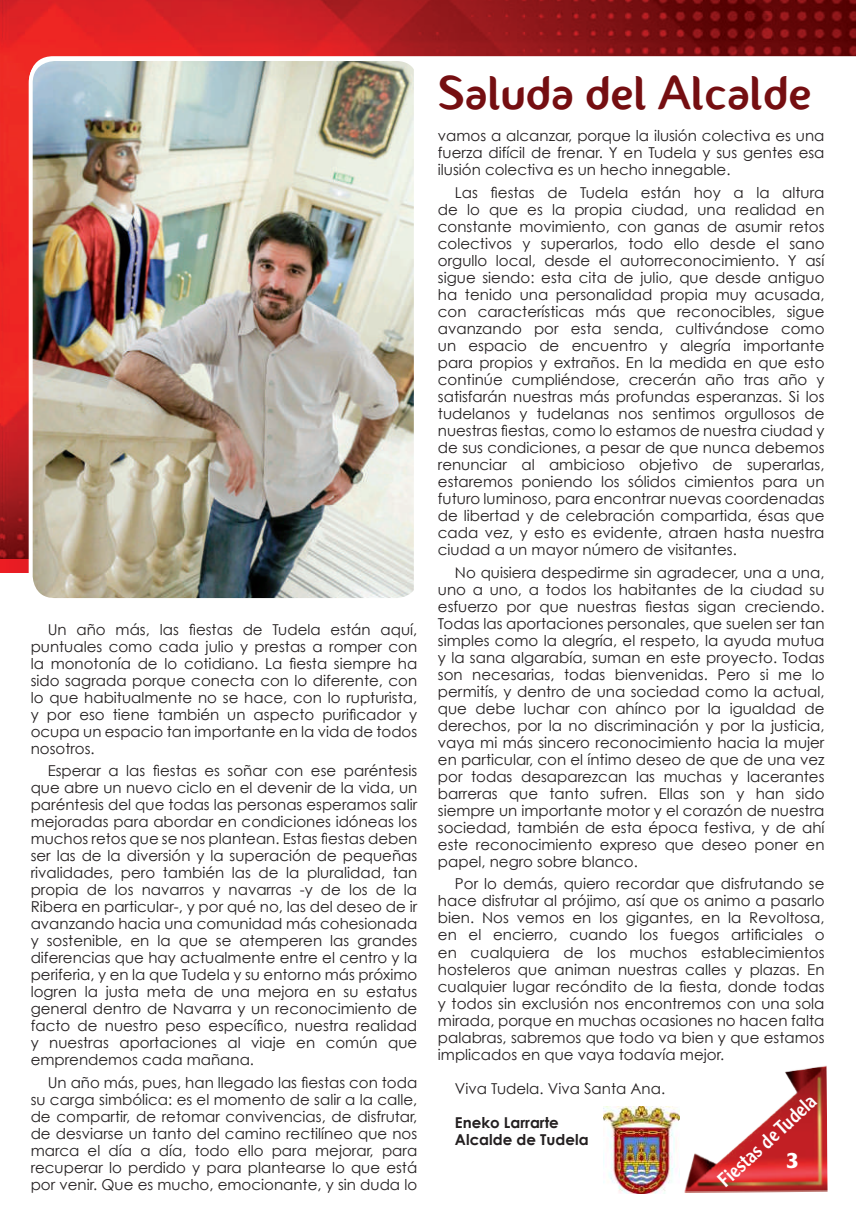
<style>
.page{position:relative;width:856px;height:1224px;background:#fff}
.page>*{position:absolute;margin:0;border:0;box-sizing:border-box;transform-origin:0 0}
.t1{font:48px "Fontastique Fontastique";color:#750e11}
.t2{font:700 22px "Clearface Gothic LH";color:#fff}
.t3{font:20px "Clearface Gothic LH";color:#fff}
.t4{font:15px/17px "Century Gothic";color:#231f20;text-align:justify}
.t5{font:700 15px/17px "Century Gothic";color:#231f20}
</style>
<div class="page">
<img style="left:2px;top:0;width:853px;height:559px">
<svg style="left:29px;top:56px;width:826px;height:503px"></svg>
<div style="left:2px;top:559px;width:412px;height:13px;background:#e81c23"></div>
<img style="left:0;top:4px;width:2px;height:555px">
<svg style="left:0;top:559px;width:2px;height:13px"></svg>
<img style="left:31px;top:59px;width:382px;height:538px">
<div style="left:29px;top:57px;width:393px;height:545px;border:4px solid #fff;border-radius:24px"></div>
<div style="left:437px;top:130px;width:387px;height:1064px;background:#fff"></div>
<img style="left:684px;top:1065px;width:143px;height:128px">
<img style="left:603px;top:1106px;width:76px;height:87px">
<svg style="left:0;top:0;width:4px;height:4px"></svg>
<svg style="left:851px;top:0;width:5px;height:4px"></svg>
<p class="t4" style="left:31px;top:620px;width:388px;text-indent:17px">Un año más, las fiestas de Tudela están aquí, puntuales como cada julio y prestas a romper con la monotonía de lo cotidiano. La fiesta siempre ha sido sagrada porque conecta con lo diferente, con lo que habitualmente no se hace, con lo rupturista, y por eso tiene también un aspecto purificador y ocupa un espacio tan importante en la vida de todos nosotros.</p>
<p class="t4" style="left:31px;top:762px;width:388px;text-indent:17px">Esperar a las fiestas es soñar con ese paréntesis que abre un nuevo ciclo en el devenir de la vida, un paréntesis del que todas las personas esperamos salir mejoradas para abordar en condiciones idóneas los muchos retos que se nos plantean. Estas fiestas deben ser las de la diversión y la superación de pequeñas rivalidades, pero también las de la pluralidad, tan propia de los navarros y navarras -y de los de la Ribera en particular-, y por qué no, las del deseo de ir avanzando hacia una comunidad más cohesionada y sostenible, en la que se atemperen las grandes diferencias que hay actualmente entre el centro y la periferia, y en la que Tudela y su entorno más próximo logren la justa meta de una mejora en su estatus general dentro de Navarra y un reconocimiento de facto de nuestro peso específico, nuestra realidad y nuestras aportaciones al viaje en común que emprendemos cada mañana.</p>
<p class="t4" style="left:31px;top:1074px;width:388px;text-indent:17px">Un año más, pues, han llegado las fiestas con toda su carga simbólica: es el momento de salir a la calle, de compartir, de retomar convivencias, de disfrutar, de desviarse un tanto del camino rectilíneo que nos marca el día a día, todo ello para mejorar, para recuperar lo perdido y para plantearse lo que está por venir. Que es mucho, emocionante, y sin duda lo</p>
<h1 class="t1" style="left:437px;top:64px;width:375px">Saluda del Alcalde</h1>
<p class="t4" style="left:437px;top:127px;width:388px">vamos a alcanzar, porque la ilusión colectiva es una fuerza difícil de frenar. Y en Tudela y sus gentes esa ilusión colectiva es un hecho innegable.</p>
<p class="t4" style="left:437px;top:184px;width:388px;text-indent:17px">Las fiestas de Tudela están hoy a la altura de lo que es la propia ciudad, una realidad en constante movimiento, con ganas de asumir retos colectivos y superarlos, todo ello desde el sano orgullo local, desde el autorreconocimiento. Y así sigue siendo: esta cita de julio, que desde antiguo ha tenido una personalidad propia muy acusada, con características más que reconocibles, sigue avanzando por esta senda, cultivándose como un espacio de encuentro y alegría importante para propios y extraños. En la medida en que esto continúe cumpliéndose, crecerán año tras año y satisfarán nuestras más profundas esperanzas. Si los tudelanos y tudelanas nos sentimos orgullosos de nuestras fiestas, como lo estamos de nuestra ciudad y de sus condiciones, a pesar de que nunca debemos renunciar al ambicioso objetivo de superarlas, estaremos poniendo los sólidos cimientos para un futuro luminoso, para encontrar nuevas coordenadas de libertad y de celebración compartida, ésas que cada vez, y esto es evidente, atraen hasta nuestra ciudad a un mayor número de visitantes.</p>
<p class="t4" style="left:437px;top:563px;width:388px;text-indent:17px">No quisiera despedirme sin agradecer, una a una, uno a uno, a todos los habitantes de la ciudad su esfuerzo por que nuestras fiestas sigan creciendo.<br>Todas las aportaciones personales, que suelen ser tan simples como la alegría, el respeto, la ayuda mutua y la sana algarabía, suman en este proyecto. Todas son necesarias, todas bienvenidas. Pero si me lo permitís, y dentro de una sociedad como la actual, que debe luchar con ahínco por la igualdad de derechos, por la no discriminación y por la justicia, vaya mi más sincero reconocimiento hacia la mujer en particular, con el íntimo deseo de que de una vez por todas desaparezcan las muchas y lacerantes barreras que tanto sufren. Ellas son y han sido siempre un importante motor y el corazón de nuestra sociedad, también de esta época festiva, y de ahí este reconocimiento expreso que deseo poner en papel, negro sobre blanco.</p>
<p class="t4" style="left:437px;top:875px;width:388px;text-indent:17px">Por lo demás, quiero recordar que disfrutando se hace disfrutar al prójimo, así que os animo a pasarlo bien. Nos vemos en los gigantes, en la Revoltosa, en el encierro, cuando los fuegos artificiales o en cualquiera de los muchos establecimientos hosteleros que animan nuestras calles y plazas. En cualquier lugar recóndito de la fiesta, donde todas y todos sin exclusión nos encontremos con una sola mirada, porque en muchas ocasiones no hacen falta palabras, sabremos que todo va bien y que estamos implicados en que vaya todavía mejor.</p>
<p class="t4" style="left:454px;top:1079px;width:212px">Viva Tudela. Viva Santa Ana.</p>
<p class="t5" style="left:454px;top:1113px;width:135px">Eneko Larrarte<br>Alcalde de Tudela</p>
<h3 class="t3" style="left:711px;top:1173px;width:127px;rotate:-42deg">Fiestas de Tudela</h3>
<h2 class="t2" style="left:786px;top:1147px;width:14px">3</h2>
</div>
